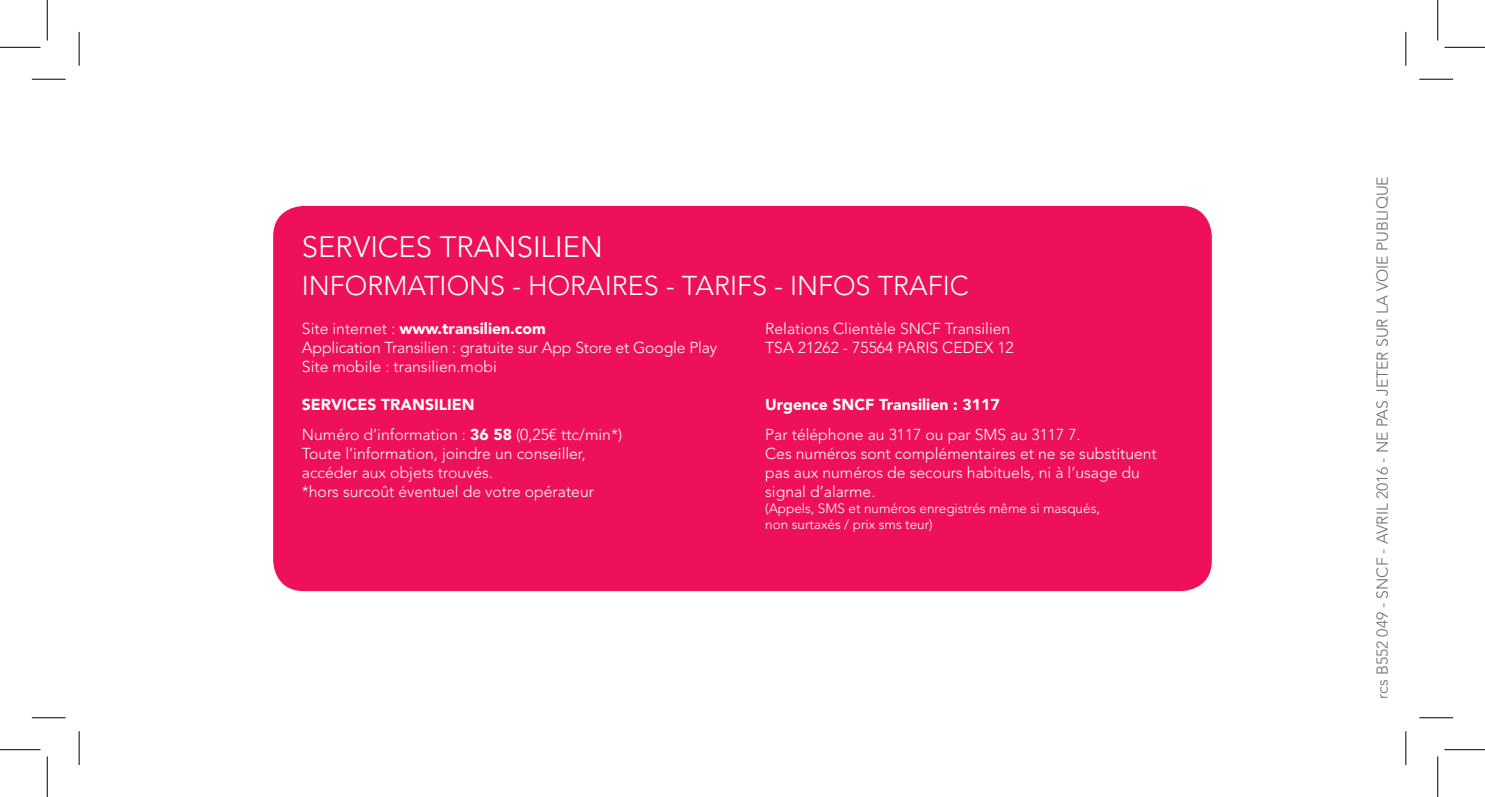
<style>
.page{position:relative;width:1485px;height:797px;background:#fff}
.page>*{position:absolute;margin:0;border:0;box-sizing:border-box;transform-origin:0 0}
.t1{font:300 29.25px "Avenir LT Std";color:#fff}
.t2{font:300 27px "Avenir LT Std";color:#fff}
.t3{font:300 15.75px/18.9px "Avenir LT Std";color:#fff}
.t4{font:900 15.75px "Avenir LT Std";color:#fff}
.t5{font:300 15.75px "Avenir LT Std";color:#6c6d70}
.t6{font:300 13.5px "Avenir LT Std";color:#fff}
.s1{font-weight:300}
.s2{font-weight:900}
</style>
<div class="page">
<div style="left:277px;top:209px;width:931px;height:378px;background:#ee1059;border-radius:27px"></div>
<div style="left:273px;top:206px;width:939px;height:384px;border:7px solid #ee1059;border-radius:27px"></div>
<hr style="left:32px;top:79px;width:34px;height:1px;background:#000">
<hr style="left:1419px;top:79px;width:34px;height:1px;background:#000">
<hr style="left:32px;top:717px;width:34px;height:1px;background:#000">
<hr style="left:1419px;top:717px;width:34px;height:1px;background:#000">
<hr style="left:79px;top:32px;width:1px;height:34px;background:#000">
<hr style="left:79px;top:730px;width:1px;height:34px;background:#000">
<hr style="left:1405px;top:32px;width:1px;height:34px;background:#000">
<hr style="left:1405px;top:730px;width:1px;height:34px;background:#000">
<hr style="left:0;top:47px;width:40px;height:1px;background:#000">
<hr style="left:1444px;top:47px;width:41px;height:1px;background:#000">
<hr style="left:0;top:748px;width:40px;height:1px;background:#000">
<hr style="left:1444px;top:748px;width:41px;height:1px;background:#000">
<hr style="left:47px;top:0;width:1px;height:40px;background:#000">
<hr style="left:47px;top:756px;width:1px;height:40px;background:#000">
<hr style="left:1437px;top:0;width:1px;height:40px;background:#000">
<hr style="left:1437px;top:756px;width:1px;height:40px;background:#000">
<p class="t1" style="left:302px;top:229px;width:303px">SERVICES TRANSILIEN</p>
<p class="t2" style="left:302px;top:269px;width:668px">INFORMATIONS - HORAIRES - TARIFS - INFOS TRAFIC</p>
<p class="t4" style="left:302px;top:319px;width:245px"><span class="s1">Site internet :</span> www.transilien.com</p>
<p class="t3" style="left:302px;top:338px;width:417px">Application Transilien : gratuite sur App Store et Google Play</p>
<p class="t3" style="left:302px;top:357px;width:196px">Site mobile : transilien.mobi</p>
<p class="t4" style="left:302px;top:395px;width:174px">SERVICES TRANSILIEN</p>
<p class="t3" style="left:302px;top:425px;width:322px">Numéro d’information : <span class="s2">36 58</span> (0,25€ ttc/min*)</p>
<p class="t3" style="left:302px;top:443px;width:285px">Toute l’information, joindre un conseiller,</p>
<p class="t3" style="left:302px;top:462px;width:193px">accéder aux objets trouvés.</p>
<p class="t3" style="left:302px;top:481px;width:294px">*hors surcoût éventuel de votre opérateur</p>
<p class="t3" style="left:765px;top:319px;width:247px">Relations Clientèle SNCF Transilien</p>
<p class="t3" style="left:765px;top:338px;width:250px">TSA 21262 - 75564 PARIS CEDEX 12</p>
<p class="t4" style="left:765px;top:395px;width:236px">Urgence SNCF Transilien : 3117</p>
<p class="t3" style="left:765px;top:425px;width:317px">Par téléphone au 3117 ou par SMS au 3117 7.</p>
<p class="t3" style="left:765px;top:443px;width:393px">Ces numéros sont complémentaires et ne se substituent</p>
<p class="t3" style="left:765px;top:462px;width:376px">pas aux numéros de secours habituels, ni à l’usage du signal d’alarme.</p>
<p class="t6" style="left:765px;top:500px;width:336px">(Appels, SMS et numéros enregistrés même si masqués,</p>
<p class="t6" style="left:765px;top:516px;width:169px">non surtaxés / prix sms teur)</p>
<p class="t5" style="left:1373px;top:698px;width:523px;rotate:-90deg">rcs B552 049 - SNCF - AVRIL 2016 - NE PAS JETER SUR LA VOIE PUBLIQUE</p>
</div>
